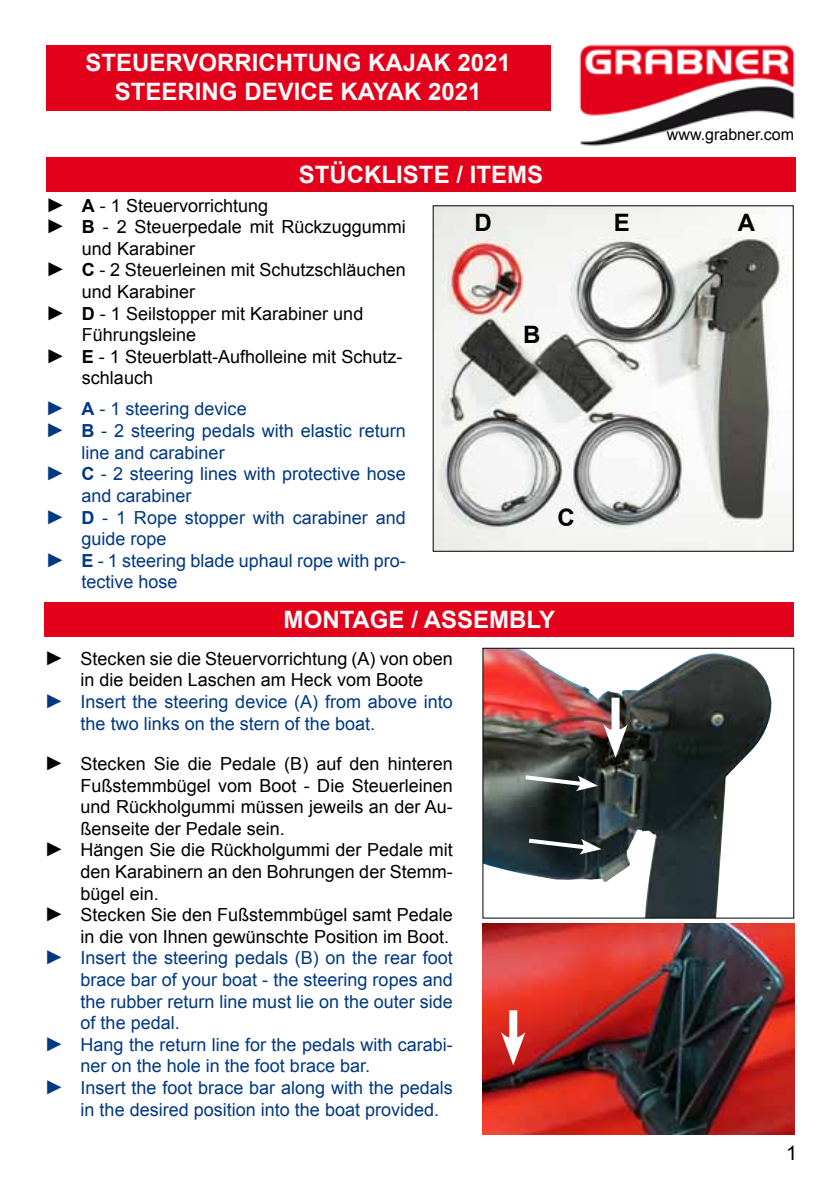
<style>
.page{position:relative;width:840px;height:1191px;background:#fff}
.page>*{position:absolute;margin:0;border:0;box-sizing:border-box;transform-origin:0 0}
.t1{font:700 24px/28.8px "Arial";color:#fafafb;text-align:center}
.t2{font:700 24px "Arial";color:#000}
.t3{font:20px "Arial";color:#000}
.t4{font:18px "Arial";color:#000}
.t5{font:18px "Arial";color:#003882}
.t6{font:16px "Arial";color:#000}
.s1{font-family:"Times New Roman";font-size:20px}
.s2{font-weight:700}
</style>
<div class="page">
<div style="left:46px;top:45px;width:504px;height:66px;background:#e2001a"></div>
<div style="left:46px;top:158px;width:749px;height:34px;background:#e2001a"></div>
<div style="left:45px;top:602px;width:748px;height:34px;background:#e2001b"></div>
<img style="left:579px;top:44px;width:216px;height:102px">
<img style="left:484px;top:650px;width:287px;height:266px">
<div style="left:482px;top:648px;width:311px;height:270px;border:1px solid #000"></div>
<div style="left:611px;top:697px;width:8px;height:41px;background:#fff"></div>
<svg style="left:603px;top:724px;width:24px;height:33px"></svg>
<svg style="left:521px;top:773px;width:76px;height:18px"></svg>
<svg style="left:524px;top:836px;width:77px;height:18px"></svg>
<img style="left:434px;top:207px;width:357px;height:343px">
<img style="left:482px;top:923px;width:311px;height:211px">
<div style="left:509px;top:1010px;width:8px;height:35px;background:#fff"></div>
<svg style="left:500px;top:1032px;width:25px;height:33px"></svg>
<h1 class="t1" style="left:85px;top:49px;width:426px">STEUERVORRICHTUNG KAJAK 2021<br>STEERING DEVICE KAYAK 2021</h1>
<h1 class="t1" style="left:299px;top:161px;width:246px">STÜCKLISTE / ITEMS</h1>
<p class="t4" style="left:46px;top:193px;width:224px"><span class="s1">►</span> <span class="s2">A</span> - 1 Steuervorrichtung</p>
<p class="t4" style="left:46px;top:215px;width:361px"><span class="s1">►</span> <span class="s2">B</span> - 2 Steuerpedale mit Rückzuggummi</p>
<p class="t4" style="left:82px;top:237px;width:115px">und Karabiner</p>
<p class="t4" style="left:46px;top:258px;width:361px"><span class="s1">►</span> <span class="s2">C</span> - 2 Steuerleinen mit Schutzschläuchen</p>
<p class="t4" style="left:82px;top:280px;width:115px">und Karabiner</p>
<p class="t4" style="left:46px;top:301px;width:319px"><span class="s1">►</span> <span class="s2">D</span> - 1 Seilstopper mit Karabiner und</p>
<p class="t4" style="left:82px;top:323px;width:116px">Führungsleine</p>
<p class="t4" style="left:46px;top:345px;width:358px"><span class="s1">►</span> <span class="s2">E</span> - 1 Steuerblatt-Aufholleine mit Schutz-</p>
<p class="t4" style="left:82px;top:366px;width:73px">schlauch</p>
<p class="t5" style="left:45px;top:397px;width:203px"><span class="s1">►</span> <span class="s2">A</span> - 1 steering device</p>
<p class="t5" style="left:45px;top:419px;width:361px"><span class="s1">►</span> <span class="s2">B</span> - 2 steering pedals with elastic return</p>
<p class="t5" style="left:81px;top:440px;width:145px">line and carabiner</p>
<p class="t5" style="left:45px;top:462px;width:361px"><span class="s1">►</span> <span class="s2">C</span> - 2 steering lines with protective hose</p>
<p class="t5" style="left:81px;top:484px;width:112px">and carabiner</p>
<p class="t5" style="left:45px;top:505px;width:361px"><span class="s1">►</span> <span class="s2">D</span> - 1 Rope stopper with carabiner and</p>
<p class="t5" style="left:81px;top:527px;width:87px">guide rope</p>
<p class="t5" style="left:45px;top:548px;width:362px"><span class="s1">►</span> <span class="s2">E</span> - 1 steering blade uphaul rope with pro-</p>
<p class="t5" style="left:81px;top:570px;width:98px">tective hose</p>
<h1 class="t2" style="left:474px;top:207px;width:19px">D</h1>
<h1 class="t2" style="left:613px;top:207px;width:18px">E</h1>
<h1 class="t2" style="left:523px;top:319px;width:16px">B</h1>
<h1 class="t2" style="left:557px;top:501px;width:19px">C</h1>
<h1 class="t1" style="left:283px;top:606px;width:158px">MONTAGE / ASSEM</h1>
<h1 class="t1" style="left:509px;top:606px;width:32px">BLY</h1>
<p class="t4" style="left:45px;top:647px;width:409px"><span class="s1">►</span> Stecken sie die Steuervorrichtung (A) von oben</p>
<p class="t4" style="left:81px;top:668px;width:344px">in die beiden Laschen am Heck vom Boote</p>
<p class="t5" style="left:45px;top:690px;width:409px"><span class="s1">►</span> Insert the steering device (A) from above into</p>
<p class="t5" style="left:81px;top:711px;width:296px">the two links on the stern of the boat.</p>
<p class="t4" style="left:45px;top:751px;width:409px"><span class="s1">►</span> Stecken Sie die Pedale (B) auf den hinteren</p>
<p class="t4" style="left:81px;top:773px;width:373px">Fußstemmbügel vom Boot - Die Steuerleinen</p>
<p class="t4" style="left:81px;top:795px;width:373px">und Rückholgummi müssen jeweils an der Au-</p>
<p class="t4" style="left:81px;top:816px;width:206px">ßenseite der Pedale sein.</p>
<p class="t4" style="left:45px;top:838px;width:409px"><span class="s1">►</span> Hängen Sie die Rückholgummi der Pedale mit</p>
<p class="t4" style="left:81px;top:859px;width:373px">den Karabinern an den Bohrungen der Stemm-</p>
<p class="t4" style="left:81px;top:881px;width:80px">bügel ein.</p>
<p class="t4" style="left:45px;top:903px;width:409px"><span class="s1">►</span> Stecken Sie den Fußstemmbügel samt Pedale</p>
<p class="t4" style="left:81px;top:924px;width:370px">in die von Ihnen gewünschte Position im Boot.</p>
<p class="t5" style="left:45px;top:946px;width:409px"><span class="s1">►</span> Insert the steering pedals (B) on the rear foot</p>
<p class="t5" style="left:81px;top:967px;width:373px">brace bar of your boat - the steering ropes and</p>
<p class="t5" style="left:81px;top:989px;width:373px">the rubber return line must lie on the outer side</p>
<p class="t5" style="left:81px;top:1011px;width:101px">of the pedal.</p>
<p class="t5" style="left:45px;top:1032px;width:409px"><span class="s1">►</span> Hang the return line for the pedals with carabi-</p>
<p class="t5" style="left:81px;top:1054px;width:291px">ner on the hole in the foot brace bar.</p>
<p class="t5" style="left:45px;top:1075px;width:409px"><span class="s1">►</span> Insert the foot brace bar along with the pedals</p>
<p class="t5" style="left:81px;top:1097px;width:360px">in the desired position into the boat provided.</p>
<p class="t6" style="left:666px;top:124px;width:129px">www.grabner.com</p>
<h1 class="t2" style="left:737px;top:207px;width:19px">A</h1>
<p class="t3" style="left:785px;top:1140px;width:13px">1</p>
</div>
